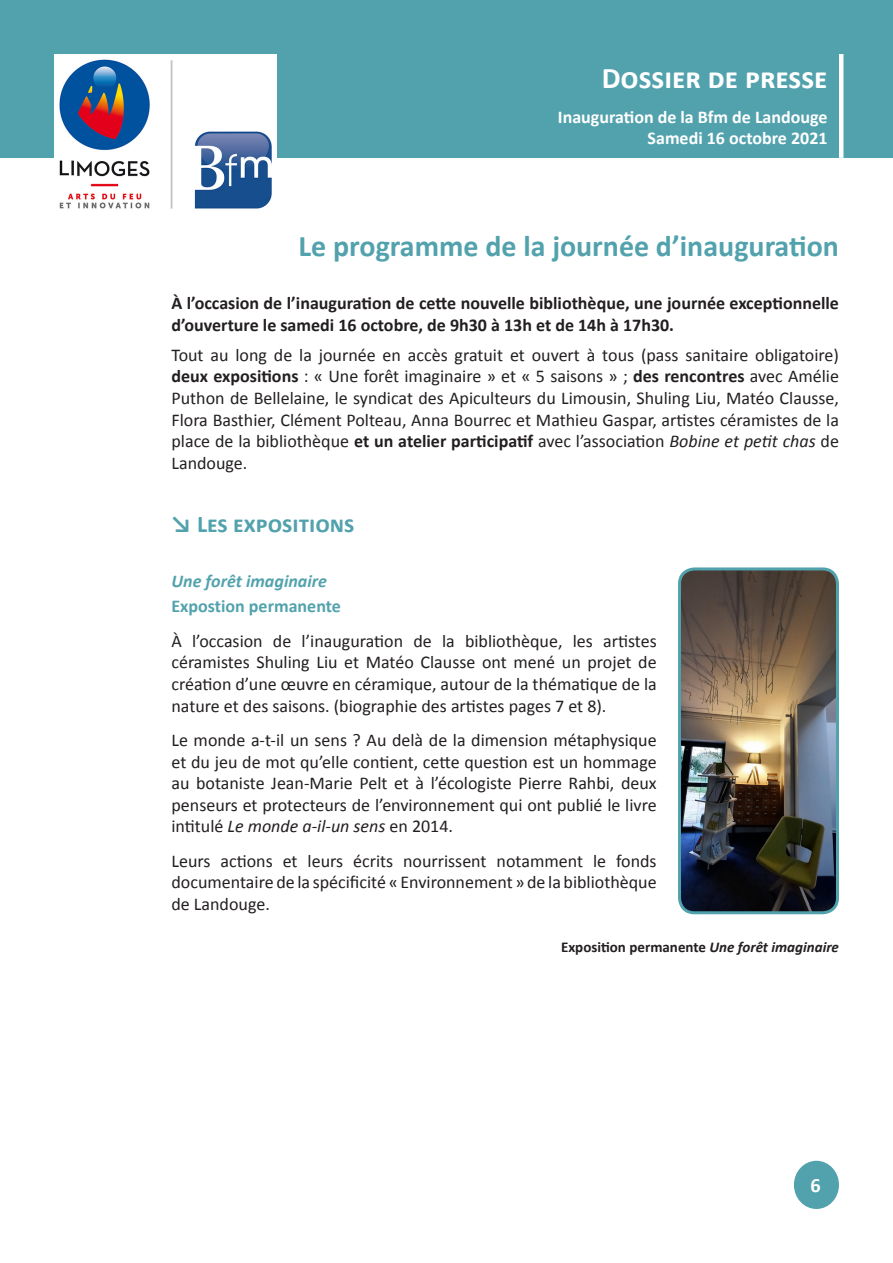
<style>
.page{position:relative;width:893px;height:1263px;background:#fff}
.page>*{position:absolute;margin:0;border:0;box-sizing:border-box;transform-origin:0 0}
.t1{font:700 30px "Calibri";color:#52a2ad}
.t2{font:700 30px "Calibri";color:#fff}
.t3{font:700 24px "Calibri";color:#52a2ad}
.t4{font:700 20.25px "Calibri";color:#fff}
.t5{font:18px/21.6px "Calibri";color:#231f20;text-align:justify}
.t6{font:700 18px/21.6px "Calibri";color:#231f20}
.t7{font:700 18px "Calibri";color:#fff}
.t8{font:700 18px "Calibri";color:#52a2ad}
.t9{font:italic 700 18px "Calibri";color:#52a2ad}
.t10{font:700 15px "Calibri";color:#231f20}
.s1{font-weight:700}
.s2{font-style:italic}
</style>
<div class="page">
<div style="left:794px;top:1161px;width:45px;height:48px;background:#52a2ad;border-radius:50%"></div>
<img style="left:680px;top:571px;width:157px;height:342px">
<div style="left:678px;top:567px;width:161px;height:347px;border:3px solid #52a2ad;border-radius:15px"></div>
<div style="left:0;top:0;width:893px;height:157px;background:#52a2ad"></div>
<hr style="left:839px;top:54px;width:4px;height:104px;background:#fff">
<img style="left:54px;top:54px;width:223px;height:155px">
<p class="t2" style="left:602px;top:57px;width:227px">Dossier de presse</p>
<p class="t7" style="left:558px;top:104px;width:271px">Inauguration de la Bfm de Landouge</p>
<p class="t7" style="left:648px;top:126px;width:181px">Samedi 16 octobre 2021</p>
<p class="t1" style="left:299px;top:224px;width:542px">Le programme de la journée d’inauguration</p>
<p class="t6" style="left:171px;top:292px;width:669px">À l’occasion de l’inauguration de cette nouvelle bibliothèque, une journée exceptionnelle d’ouverture le samedi 16 octobre, de 9h30 à 13h et de 14h à 17h30.</p>
<p class="t5" style="left:171px;top:343px;width:669px">Tout au long de la journée en accès gratuit et ouvert à tous (pass sanitaire obligatoire) <span class="s1">deux expositions</span> : « Une forêt imaginaire » et « 5 saisons » ; <span class="s1">des rencontres</span> avec Amélie Puthon de Bellelaine, le syndicat des Apiculteurs du Limousin, Shuling Liu, Matéo Clausse, Flora Basthier, Clément Polteau, Anna Bourrec et Mathieu Gaspar, artistes céramistes de la place de la bibliothèque <span class="s1">et un atelier participatif</span> avec l’association <span class="s2">Bobine et petit chas</span> de Landouge.</p>
<p class="t3" style="left:171px;top:507px;width:185px">↘ Les expositions</p>
<p class="t9" style="left:171px;top:568px;width:157px">Une forêt imaginaire</p>
<p class="t8" style="left:171px;top:594px;width:171px">Expostion permanente</p>
<p class="t5" style="left:171px;top:629px;width:487px">À l’occasion de l’inauguration de la bibliothèque, les artistes céramistes Shuling Liu et Matéo Clausse ont mené un projet de création d’une œuvre en céramique, autour de la thématique de la nature et des saisons. (biographie des artistes pages 7 et 8).</p>
<p class="t5" style="left:171px;top:729px;width:487px">Le monde a-t-il un sens ? Au delà de la dimension métaphysique et du jeu de mot qu’elle contient, cette question est un hommage au botaniste Jean-Marie Pelt et à l’écologiste Pierre Rahbi, deux penseurs et protecteurs de l’environnement qui ont publié le livre intitulé <span class="s2">Le monde a-il-un sens</span> en 2014.</p>
<p class="t5" style="left:171px;top:849px;width:487px">Leurs actions et leurs écrits nourrissent notamment le fonds documentaire de la spécificité « Environnement » de la bibliothèque de Landouge.</p>
<p class="t10" style="left:561px;top:936px;width:279px">Exposition permanente <span class="s2">Une forêt imaginaire</span></p>
<p class="t4" style="left:810px;top:1171px;width:12px">6</p>
</div>
